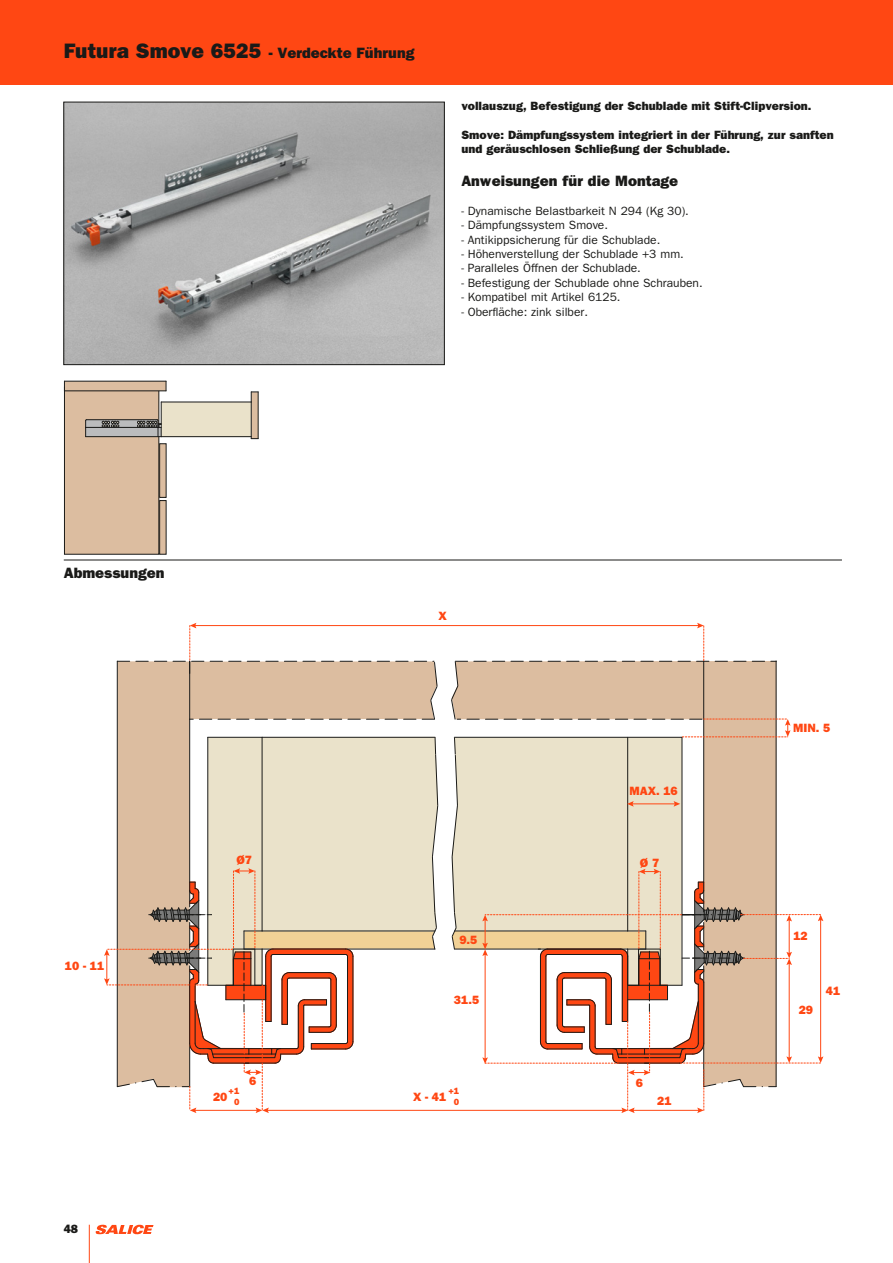
<style>
.page{position:relative;width:893px;height:1263px;background:#fff}
.page>*{position:absolute;margin:0;border:0;box-sizing:border-box;transform-origin:0 0}
.t1{font:15px "ITC Franklin Gothic Std Hvy";color:#1a1a18}
.t2{font:12px "ITC Franklin Gothic Std";color:#1a1a18}
.t3{font:12px/14.4px "ITC Franklin Gothic Std Hvy";color:#1a1a18}
.t4{font:12px "ITC Franklin Gothic Std Hvy";color:#ff4713}
.t5{font:9px/10.8px "ITC Franklin Gothic Std Hvy";color:#ff4713;text-align:right}
.s1{font-size:21px}
</style>
<div class="page">
<div style="left:0;top:0;width:893px;height:85px;background:#ff4713"></div>
<hr style="left:64px;top:560px;width:778px;height:1px;background:#1a1a18">
<hr style="left:194px;top:625px;width:505px;height:1px;background:#ff4713">
<hr style="left:267px;top:1110px;width:356px;height:1px;background:#ff4713">
<svg style="left:451px;top:623px;width:372px;height:490px"></svg>
<svg style="left:104px;top:623px;width:335px;height:490px"></svg>
<div style="left:64px;top:387px;width:95px;height:167px;background:#dcbda0"></div>
<div style="left:64px;top:387px;width:95px;height:168px;border:1px solid #1a1a18"></div>
<div style="left:160px;top:444px;width:6px;height:53px;background:#dcbda0"></div>
<div style="left:159px;top:443px;width:7px;height:55px;border:1px solid #1a1a18"></div>
<div style="left:160px;top:501px;width:6px;height:53px;background:#dcbda0"></div>
<div style="left:159px;top:500px;width:7px;height:55px;border:1px solid #1a1a18"></div>
<div style="left:251px;top:392px;width:7px;height:47px;background:#dcbda0"></div>
<div style="left:64px;top:381px;width:102px;height:10px;background:#dcbda0"></div>
<div style="left:161px;top:402px;width:90px;height:35px;background:#eae2ca"></div>
<hr style="left:161px;top:436px;width:90px;height:1px;background:#1a1a18">
<hr style="left:64px;top:381px;width:102px;height:1px;background:#1a1a18">
<hr style="left:64px;top:390px;width:102px;height:1px;background:#1a1a18">
<svg style="left:251px;top:392px;width:7px;height:10px"></svg>
<hr style="left:258px;top:392px;width:1px;height:47px;background:#1a1a18">
<hr style="left:161px;top:402px;width:90px;height:1px;background:#1a1a18">
<hr style="left:161px;top:402px;width:1px;height:35px;background:#1a1a18">
<hr style="left:251px;top:402px;width:1px;height:37px;background:#1a1a18">
<svg style="left:85px;top:419px;width:76px;height:18px"></svg>
<img style="left:65px;top:104px;width:378px;height:259px">
<div style="left:63px;top:102px;width:382px;height:263px;border:1px solid #1a1a18"></div>
<hr style="left:89px;top:1225px;width:1px;height:38px;background:#ff4713">
<svg style="left:96px;top:1225px;width:58px;height:9px"></svg>
<p class="t1" style="left:64px;top:44px;width:352px"><span class="s1">Futura Smove 6525</span> - Verdeckte Führung</p>
<p class="t3" style="left:461px;top:99px;width:352px">vollauszug, Befestigung der Schublade mit Stift-Clipversion.</p>
<p class="t3" style="left:461px;top:128px;width:374px">Smove: Dämpfungssystem integriert in der Führung, zur sanften und geräuschlosen Schließung der Schublade.</p>
<p class="t1" style="left:461px;top:172px;width:218px">Anweisungen für die Montage</p>
<p class="t2" style="left:461px;top:204px;width:229px">- Dynamische Belastbarkeit N 294 (Kg 30).</p>
<p class="t2" style="left:461px;top:218px;width:148px">- Dämpfungssystem Smove.</p>
<p class="t2" style="left:461px;top:233px;width:200px">- Antikippsicherung für die Schublade.</p>
<p class="t2" style="left:461px;top:247px;width:224px">- Höhenverstellung der Schublade +3 mm.</p>
<p class="t2" style="left:461px;top:261px;width:181px">- Paralleles Öffnen der Schublade.</p>
<p class="t2" style="left:461px;top:276px;width:243px">- Befestigung der Schublade ohne Schrauben.</p>
<p class="t2" style="left:461px;top:290px;width:161px">- Kompatibel mit Artikel 6125.</p>
<p class="t2" style="left:461px;top:305px;width:128px">- Oberfläche: zink silber.</p>
<p class="t1" style="left:64px;top:564px;width:102px">Abmessungen</p>
<p class="t4" style="left:65px;top:959px;width:41px">10 - 11</p>
<p class="t4" style="left:236px;top:853px;width:17px">Ø7</p>
<p class="t4" style="left:438px;top:609px;width:10px">X</p>
<p class="t4" style="left:459px;top:933px;width:20px">9.5</p>
<p class="t4" style="left:454px;top:993px;width:27px">31.5</p>
<p class="t4" style="left:629px;top:784px;width:50px">MAX. 16</p>
<p class="t4" style="left:640px;top:856px;width:21px">Ø 7</p>
<p class="t4" style="left:793px;top:721px;width:39px">MIN. 5</p>
<p class="t4" style="left:793px;top:929px;width:16px">12</p>
<p class="t4" style="left:799px;top:1003px;width:16px">29</p>
<p class="t4" style="left:826px;top:984px;width:16px">41</p>
<p class="t3" style="left:64px;top:1222px;width:16px">48</p>
<p class="t4" style="left:213px;top:1089px;width:16px">20</p>
<p class="t5" style="left:229px;top:1086px;width:12px">+1<br>0</p>
<p class="t4" style="left:249px;top:1073px;width:9px">6</p>
<p class="t4" style="left:413px;top:1089px;width:35px">X - 41</p>
<p class="t5" style="left:449px;top:1086px;width:12px">+1<br>0</p>
<p class="t4" style="left:636px;top:1076px;width:9px">6</p>
<p class="t4" style="left:657px;top:1094px;width:16px">21</p>
</div>
